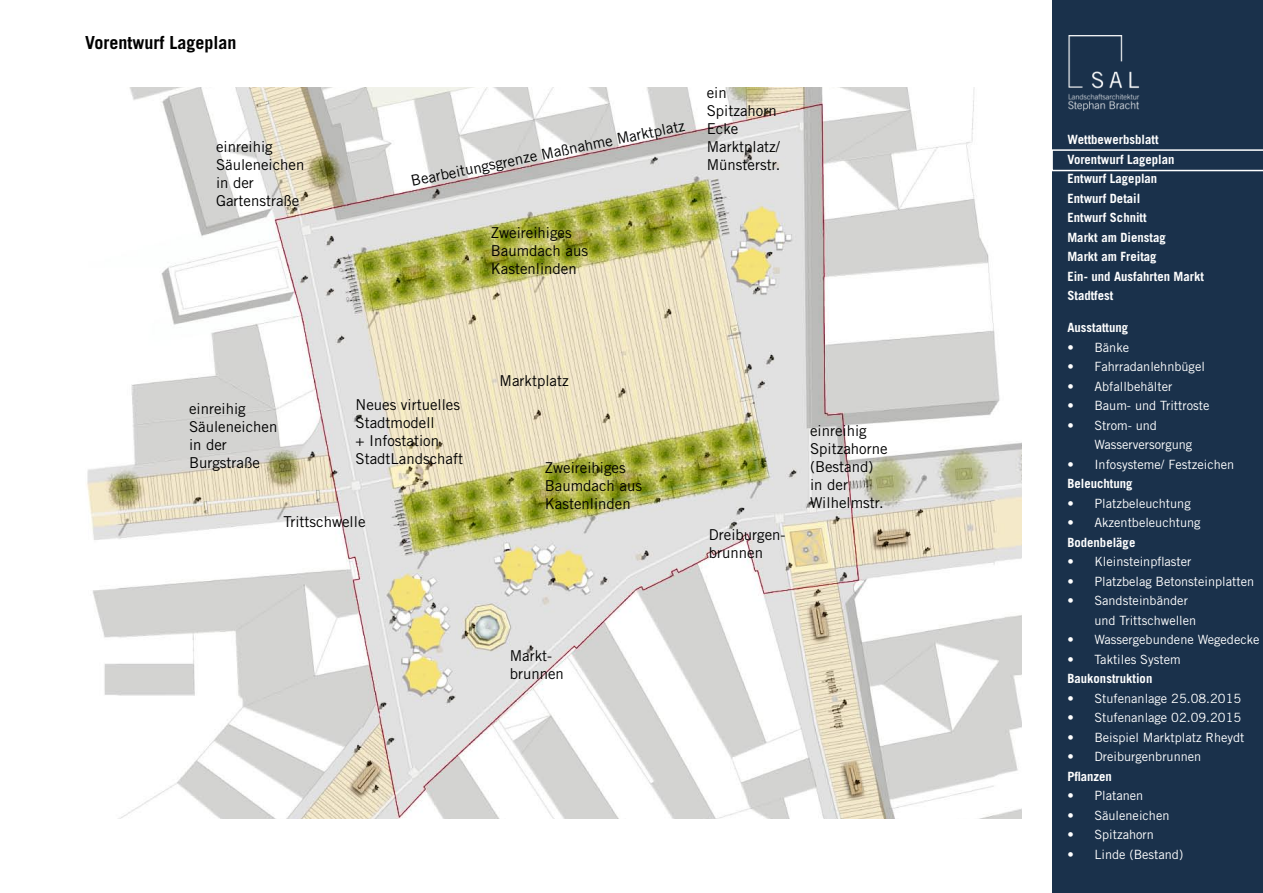
<style>
.page{position:relative;width:1263px;height:893px;background:#fff}
.page>*{position:absolute;margin:0;border:0;box-sizing:border-box;transform-origin:0 0}
.t1{font:700 18px "Trade Gothic LT Std";color:#000}
.t2{font:15px/18px "Trade Gothic LT Std";color:#000}
.t3{font:12.75px/19.5px "Trade Gothic LT Std";color:#fff}
.t4{font:700 12.75px/19.5px "Trade Gothic LT Std";color:#fff}
</style>
<div class="page">
<img style="left:86px;top:88px;width:936px;height:731px">
<div style="left:1052px;top:0;width:211px;height:893px;background:#1a314b"></div>
<img style="left:1069px;top:35px;width:71px;height:76px">
<svg style="left:1052px;top:149px;width:211px;height:22px"></svg>
<h1 class="t1" style="left:85px;top:31px;width:153px">Vorentwurf Lageplan</h1>
<p class="t2" style="left:216px;top:138px;width:90px">einreihig<br>Säuleneichen in der<br>Gartenstraße</p>
<p class="t2" style="left:409px;top:173px;width:281px;rotate:-12deg">Bearbeitungsgrenze Maßnahme Marktplatz</p>
<p class="t2" style="left:491px;top:223px;width:99px">Zweireihiges<br>Baumdach aus<br>Kastenlinden</p>
<p class="t2" style="left:707px;top:84px;width:75px">ein<br>Spitzahorn<br>Ecke<br>Marktplatz/<br>Münsterstr.</p>
<p class="t2" style="left:189px;top:400px;width:90px">einreihig<br>Säuleneichen in der<br>Burgstraße</p>
<p class="t2" style="left:355px;top:395px;width:109px">Neues virtuelles<br>Stadtmodell<br>+ Infostation<br>StadtLandschaft</p>
<p class="t2" style="left:284px;top:512px;width:83px">Trittschwelle</p>
<p class="t2" style="left:500px;top:371px;width:71px">Marktplatz</p>
<p class="t2" style="left:545px;top:458px;width:99px">Zweireihiges<br>Baumdach aus<br>Kastenlinden</p>
<p class="t2" style="left:510px;top:647px;width:56px">Markt&shy;brunnen</p>
<p class="t2" style="left:709px;top:526px;width:78px">Dreiburgen&shy;brunnen</p>
<p class="t2" style="left:810px;top:422px;width:79px">einreihig<br>Spitzahorne (Bestand) in der<br>Wilhelmstr.</p>
<p class="t4" style="left:1067px;top:130px;width:138px">Wettbewerbsblatt<br>Vorentwurf Lageplan<br>Entwurf Lageplan<br>Entwurf Detail<br>Entwurf Schnitt<br>Markt am Dienstag<br>Markt am Freitag<br>Ein- und Ausfahrten Markt<br>Stadtfest</p>
<p class="t4" style="left:1067px;top:317px;width:62px">Ausstattung</p>
<p class="t3" style="left:1094px;top:337px;width:141px">Bänke<br>Fahrradanlehnbügel<br>Abfallbehälter<br>Baum- und Trittroste<br>Strom- und<br>Wasserversorgung<br>Infosysteme/ Festzeichen</p>
<p class="t4" style="left:1067px;top:473px;width:67px">Beleuchtung</p>
<p class="t3" style="left:1094px;top:493px;width:108px">Platzbeleuchtung<br>Akzentbeleuchtung</p>
<p class="t4" style="left:1067px;top:532px;width:70px">Bodenbeläge</p>
<p class="t3" style="left:1094px;top:552px;width:167px">Kleinsteinpflaster<br>Platzbelag Betonsteinplatten<br>Sandsteinbänder<br>und Trittschwellen<br>Wassergebundene Wegedecke<br>Taktiles System</p>
<p class="t4" style="left:1067px;top:668px;width:87px">Baukonstruktion</p>
<p class="t3" style="left:1094px;top:688px;width:152px">Stufenanlage 25.08.2015<br>Stufenanlage 02.09.2015<br>Beispiel Marktplatz Rheydt<br>Dreiburgenbrunnen</p>
<p class="t4" style="left:1067px;top:766px;width:46px">Pflanzen</p>
<p class="t3" style="left:1094px;top:786px;width:90px">Platanen<br>Säuleneichen<br>Spitzahorn<br>Linde (Bestand)</p>
<p class="t3" style="left:1067px;top:337px;width:8px;text-align:justify">• • • • •</p>
<p class="t3" style="left:1067px;top:454px;width:8px">•</p>
<p class="t3" style="left:1067px;top:493px;width:8px">• •</p>
<p class="t3" style="left:1067px;top:552px;width:8px;text-align:justify">• • •</p>
<p class="t3" style="left:1067px;top:630px;width:8px">• •</p>
<p class="t3" style="left:1067px;top:688px;width:8px;text-align:justify">• • • •</p>
<p class="t3" style="left:1067px;top:786px;width:8px;text-align:justify">• • • •</p>
</div>
